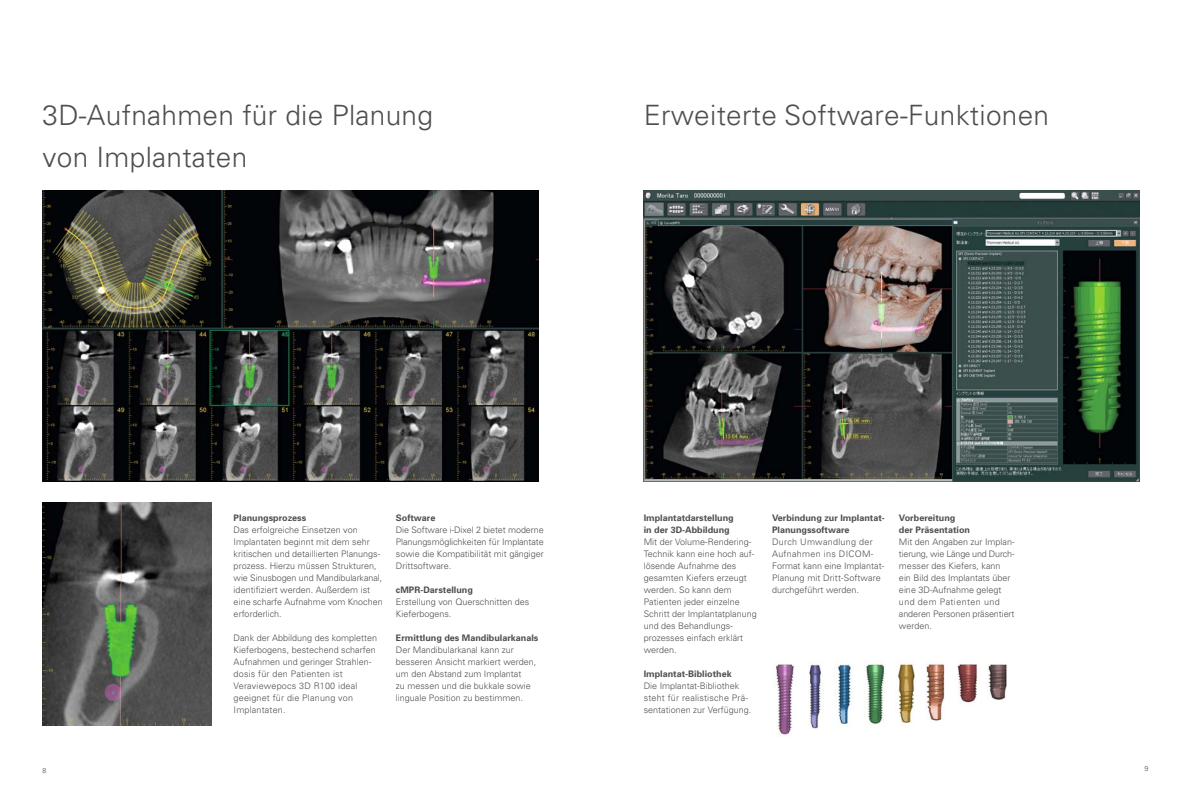
<style>
.page{position:relative;width:1191px;height:794px;background:#fff}
.page>*{position:absolute;margin:0;border:0;box-sizing:border-box;transform-origin:0 0}
.t1{font:300 28px/42px "Univers";letter-spacing:.01em;color:#4e4e4d}
.t2{font:300 9px/12px "Univers";color:#4e4e4d}
.t3{font:700 9px/12px "Univers";color:#4e4e4d}
.t4{font:300 7px "Univers";color:#4e4e4d}
</style>
<div class="page">
<img style="left:643px;top:191px;width:496px;height:290px">
<img style="left:43px;top:191px;width:496px;height:290px">
<img style="left:957px;top:664px;width:20px;height:39px">
<img style="left:988px;top:664px;width:19px;height:36px">
<img style="left:775px;top:664px;width:19px;height:71px">
<img style="left:925px;top:661px;width:20px;height:60px">
<img style="left:897px;top:663px;width:18px;height:60px">
<img style="left:809px;top:661px;width:12px;height:68px">
<img style="left:838px;top:664px;width:14px;height:60px">
<img style="left:865px;top:664px;width:20px;height:60px">
<img style="left:43px;top:502px;width:168px;height:223px">
<h1 class="t1" style="left:43px;top:97px;width:392px">3D-Aufnahmen für die Planung von Implantaten</h1>
<h1 class="t1" style="left:643px;top:97px;width:407px">Erweiterte Software-Funktionen</h1>
<p class="t3" style="left:234px;top:513px;width:74px">Planungsprozess</p>
<p class="t2" style="left:234px;top:525px;width:151px">Das erfolgreiche Einsetzen von Implantaten beginnt mit dem sehr kritischen und detaillierten Planungs&shy;prozess. Hierzu müssen Strukturen, wie Sinusbogen und Mandibularkanal, identifiziert werden. Außerdem ist eine scharfe Aufnahme vom Knochen erforderlich.</p>
<p class="t2" style="left:234px;top:633px;width:145px">Dank der Abbildung des kompletten<br>Kieferbogens, bestechend scharfen<br>Aufnahmen und geringer Strahlen&shy;dosis für den Patienten ist<br>Veraviewepocs 3D R100 ideal geeignet für die Planung von<br>Implantaten.</p>
<p class="t3" style="left:396px;top:513px;width:41px">Software</p>
<p class="t2" style="left:396px;top:525px;width:150px;text-align:justify">Die Software i-Dixel 2 bietet moderne Planungsmöglichkeiten für Implantate sowie die Kompatibilität mit gängiger Drittsoftware.</p>
<p class="t3" style="left:396px;top:585px;width:79px">cMPR-Darstellung</p>
<p class="t2" style="left:396px;top:597px;width:135px">Erstellung von Querschnitten des<br>Kieferbogens.</p>
<p class="t3" style="left:396px;top:633px;width:144px">Ermittlung des Mandibularkanals</p>
<p class="t2" style="left:396px;top:645px;width:142px">Der Mandibularkanal kann zur besseren Ansicht markiert werden, um den Abstand zum Implantat<br>zu messen und die bukkale sowie linguale Position zu bestimmen.</p>
<p class="t3" style="left:643px;top:513px;width:92px">Implantatdarstellung in der 3D-Abbildung</p>
<p class="t2" style="left:643px;top:537px;width:115px">Mit der Volume-Rendering-<br>Technik kann eine hoch auf&shy;lösende Aufnahme des gesamten Kiefers erzeugt werden. So kann dem<br>Patienten jeder einzelne<br>Schritt der Implantatplanung und des Behandlungs&shy;prozesses einfach erklärt werden.</p>
<p class="t3" style="left:643px;top:669px;width:90px">Implantat-Bibliothek</p>
<p class="t2" style="left:643px;top:681px;width:109px">Die Implantat-Bibliothek steht für realistische Prä - sentationen zur Verfügung.</p>
<p class="t3" style="left:772px;top:513px;width:114px">Verbindung zur Implantat-<br>Planungssoftware</p>
<p class="t2" style="left:772px;top:537px;width:114px">Durch Umwandlung der<br>Aufnahmen ins DICOM-<br>Format kann eine Implantat-<br>Planung mit Dritt-Software durchgeführt werden.</p>
<p class="t3" style="left:899px;top:513px;width:73px">Vorbereitung der Präsentation</p>
<p class="t2" style="left:899px;top:537px;width:117px">Mit den Angaben zur Implan&shy;tierung, wie Länge und Durch - messer des Kiefers, kann ein Bild des Implantats über eine 3D-Aufnahme gelegt und dem Patienten und anderen Personen präsentiert werden.</p>
<p class="t4" style="left:43px;top:768px;width:5px">8</p>
<p class="t4" style="left:1144px;top:766px;width:5px">9</p>
</div>
